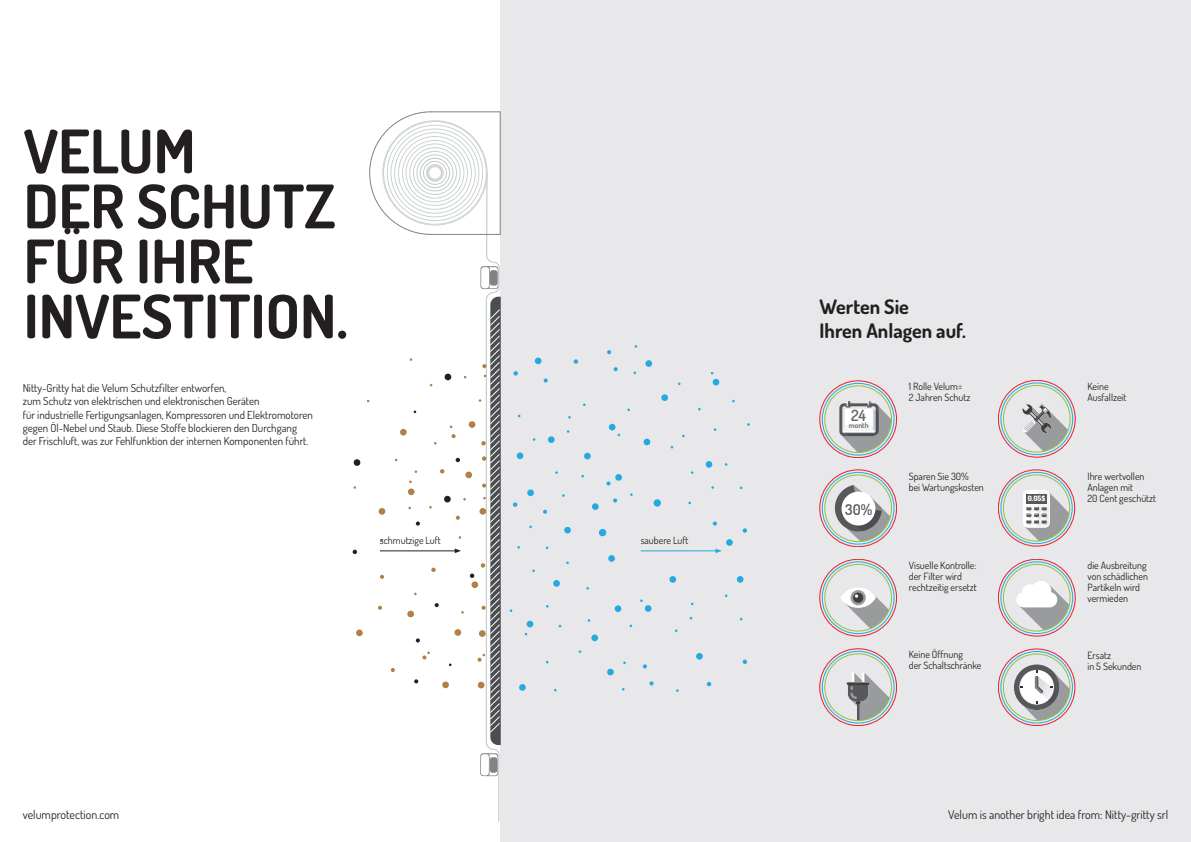
<style>
.page{position:relative;width:1191px;height:842px;background:#fff}
.page>*{position:absolute;margin:0;border:0;box-sizing:border-box;transform-origin:0 0}
.t1{font:700 60px/55px "Dosis";color:#231f20}
.t2{font:700 20px "Dosis";color:#231f20}
.t3{font:600 15.5px "Dosis";color:#57585a}
.t4{font:600 14.7px "Dosis";color:#57585a}
.t5{font:12px "Dosis";color:#231f20}
.t6{font:11px "Dosis";color:#231f20}
.t7{font:10px/11px "Dosis";color:#231f20}
.t8{font:600 7.5px "Dosis";color:#57585a}
.t9{font:800 7.3px "Dosis";color:#fff}
.s1{font-style:inherit}
</style>
<div class="page">
<div style="left:501px;top:0;width:690px;height:842px;background:#e8e7e9"></div>
<div style="left:822px;top:472px;width:72px;height:72px;border:1px solid #24aae1;border-radius:50%"></div>
<div style="left:819px;top:470px;width:77px;height:77px;border:1px solid #ee1d23;border-radius:50%"></div>
<svg style="left:832px;top:485px;width:59px;height:57px"></svg>
<div style="left:841px;top:492px;width:34px;height:33px;background:#fff;border-radius:50%"></div>
<svg style="left:1023px;top:490px;width:46px;height:51px"></svg>
<div style="left:1003px;top:475px;width:67px;height:66px;border:1px solid #8bc63e;border-radius:50%"></div>
<div style="left:1000px;top:472px;width:72px;height:72px;border:1px solid #24aae1;border-radius:50%"></div>
<div style="left:998px;top:470px;width:77px;height:76px;border:1px solid #ee1d23;border-radius:50%"></div>
<svg style="left:839px;top:401px;width:52px;height:51px"></svg>
<div style="left:845px;top:409px;width:27px;height:21px;background:#fff"></div>
<div style="left:824px;top:386px;width:67px;height:67px;border:1px solid #8bc63e;border-radius:50%"></div>
<div style="left:822px;top:383px;width:72px;height:72px;border:1px solid #24aae1;border-radius:50%"></div>
<div style="left:819px;top:381px;width:77px;height:77px;border:1px solid #ee1d23;border-radius:50%"></div>
<svg style="left:840px;top:587px;width:36px;height:21px"></svg>
<svg style="left:840px;top:590px;width:49px;height:38px"></svg>
<div style="left:824px;top:564px;width:67px;height:67px;border:1px solid #8bc63e;border-radius:50%"></div>
<div style="left:822px;top:562px;width:72px;height:72px;border:1px solid #24aae1;border-radius:50%"></div>
<div style="left:819px;top:559px;width:77px;height:77px;border:1px solid #ee1d23;border-radius:50%"></div>
<hr style="left:846px;top:682px;width:23px;height:3px;background:#3e3e3f">
<svg style="left:847px;top:672px;width:42px;height:48px"></svg>
<div style="left:824px;top:653px;width:67px;height:68px;border:1px solid #8bc63e;border-radius:50%"></div>
<div style="left:822px;top:651px;width:72px;height:72px;border:1px solid #24aae1;border-radius:50%"></div>
<div style="left:819px;top:648px;width:77px;height:78px;border:1px solid #ee1d23;border-radius:50%"></div>
<svg style="left:1022px;top:403px;width:46px;height:48px"></svg>
<div style="left:1003px;top:385px;width:67px;height:67px;border:1px solid #8bc63e;border-radius:50%"></div>
<div style="left:1000px;top:383px;width:73px;height:72px;border:1px solid #24aae1;border-radius:50%"></div>
<div style="left:998px;top:380px;width:77px;height:77px;border:1px solid #ee1d23;border-radius:50%"></div>
<svg style="left:1016px;top:581px;width:53px;height:49px"></svg>
<div style="left:1003px;top:564px;width:67px;height:67px;border:1px solid #8bc63e;border-radius:50%"></div>
<div style="left:1000px;top:562px;width:73px;height:72px;border:1px solid #24aae1;border-radius:50%"></div>
<div style="left:998px;top:559px;width:77px;height:77px;border:1px solid #ee1d23;border-radius:50%"></div>
<svg style="left:1014px;top:664px;width:56px;height:56px"></svg>
<div style="left:1003px;top:654px;width:67px;height:67px;border:1px solid #8bc63e;border-radius:50%"></div>
<div style="left:1000px;top:651px;width:72px;height:72px;border:1px solid #24aae1;border-radius:50%"></div>
<div style="left:998px;top:649px;width:77px;height:77px;border:1px solid #ee1d23;border-radius:50%"></div>
<hr style="left:498px;top:755px;width:1px;height:66px;background:#c7cece">
<svg style="left:352px;top:550px;width:5px;height:4px"></svg>
<div style="left:356px;top:629px;width:7px;height:7px;background:#b08049;border-radius:50%"></div>
<div style="left:354px;top:459px;width:6px;height:7px;background:#231f20;border-radius:50%"></div>
<svg style="left:513px;top:371px;width:5px;height:5px"></svg>
<svg style="left:573px;top:359px;width:5px;height:5px"></svg>
<svg style="left:535px;top:358px;width:6px;height:6px"></svg>
<svg style="left:543px;top:378px;width:5px;height:4px"></svg>
<svg style="left:613px;top:367px;width:5px;height:4px"></svg>
<svg style="left:607px;top:350px;width:4px;height:4px"></svg>
<div style="left:592px;top:503px;width:6px;height:7px;background:#24aae1;border-radius:50%"></div>
<div style="left:564px;top:527px;width:7px;height:6px;background:#24aae1;border-radius:50%"></div>
<div style="left:615px;top:474px;width:7px;height:7px;background:#24aae1;border-radius:50%"></div>
<div style="left:527px;top:489px;width:7px;height:7px;background:#24aae1;border-radius:50%"></div>
<div style="left:548px;top:436px;width:6px;height:7px;background:#24aae1;border-radius:50%"></div>
<svg style="left:513px;top:502px;width:4px;height:5px"></svg>
<div style="left:584px;top:453px;width:7px;height:6px;background:#24aae1;border-radius:50%"></div>
<svg style="left:543px;top:510px;width:4px;height:4px"></svg>
<div style="left:517px;top:452px;width:6px;height:7px;background:#24aae1;border-radius:50%"></div>
<svg style="left:613px;top:498px;width:4px;height:4px"></svg>
<div style="left:599px;top:529px;width:7px;height:7px;background:#24aae1;border-radius:50%"></div>
<svg style="left:606px;top:481px;width:4px;height:4px"></svg>
<div style="left:591px;top:634px;width:7px;height:7px;background:#24aae1;border-radius:50%"></div>
<div style="left:614px;top:605px;width:7px;height:7px;background:#24aae1;border-radius:50%"></div>
<div style="left:526px;top:621px;width:7px;height:6px;background:#24aae1;border-radius:50%"></div>
<div style="left:608px;top:555px;width:7px;height:7px;background:#24aae1;border-radius:50%"></div>
<div style="left:553px;top:580px;width:7px;height:7px;background:#24aae1;border-radius:50%"></div>
<div style="left:607px;top:669px;width:7px;height:6px;background:#24aae1;border-radius:50%"></div>
<div style="left:519px;top:684px;width:7px;height:7px;background:#24aae1;border-radius:50%"></div>
<svg style="left:609px;top:424px;width:11px;height:12px"></svg>
<svg style="left:742px;top:660px;width:5px;height:4px"></svg>
<svg style="left:707px;top:682px;width:4px;height:4px"></svg>
<div style="left:696px;top:653px;width:7px;height:7px;background:#24aae1;border-radius:50%"></div>
<svg style="left:643px;top:664px;width:4px;height:4px"></svg>
<svg style="left:649px;top:681px;width:4px;height:4px"></svg>
<div style="left:726px;top:539px;width:7px;height:7px;background:#24aae1;border-radius:50%"></div>
<div style="left:645px;top:605px;width:6px;height:7px;background:#24aae1;border-radius:50%"></div>
<svg style="left:742px;top:528px;width:5px;height:5px"></svg>
<div style="left:669px;top:576px;width:7px;height:7px;background:#24aae1;border-radius:50%"></div>
<svg style="left:713px;top:521px;width:4px;height:5px"></svg>
<div style="left:737px;top:576px;width:6px;height:7px;background:#24aae1;border-radius:50%"></div>
<div style="left:653px;top:499px;width:8px;height:8px;background:#24aae1;border-radius:50%"></div>
<div style="left:661px;top:394px;width:7px;height:7px;background:#24aae1;border-radius:50%"></div>
<div style="left:643px;top:439px;width:7px;height:6px;background:#24aae1;border-radius:50%"></div>
<div style="left:705px;top:461px;width:7px;height:7px;background:#24aae1;border-radius:50%"></div>
<div style="left:645px;top:360px;width:7px;height:7px;background:#24aae1;border-radius:50%"></div>
<div style="left:712px;top:379px;width:7px;height:6px;background:#24aae1;border-radius:50%"></div>
<svg style="left:367px;top:111px;width:134px;height:665px"></svg>
<hr style="left:641px;top:551px;width:76px;height:1px;background:#24aae1">
<svg style="left:715px;top:549px;width:7px;height:4px"></svg>
<p class="t1" style="left:24px;top:121px;width:173px">VELUM</p>
<p class="t1" style="left:24px;top:176px;width:313px">DER SCHUTZ<br>FÜR IHRE</p>
<p class="t1" style="left:24px;top:286px;width:326px">INVESTITION.</p>
<p class="t6" style="left:23px;top:380px;width:205px">Nitty-Gritty hat die Velum Schutzfilter entworfen,</p>
<p class="t6" style="left:23px;top:394px;width:238px">zum Schutz von elektrischen und elektronischen Geräten</p>
<p class="t6" style="left:23px;top:407px;width:292px">für industrielle Fertigungsanlagen, Kompressoren und Elektromotoren</p>
<p class="t6" style="left:23px;top:420px;width:276px">gegen Öl-Nebel und Staub. Diese Stoffe blockieren den Durchgang</p>
<p class="t6" style="left:23px;top:433px;width:287px">der Frischluft, was zur Fehlfunktion der internen Komponenten führt.</p>
<p class="t7" style="left:380px;top:535px;width:62px">schmutzige Luft</p>
<p class="t7" style="left:641px;top:535px;width:49px">saubere Luft</p>
<p class="t2" style="left:819px;top:293px;width:91px">Werten Sie</p>
<p class="t2" style="left:819px;top:317px;width:148px">Ihren Anlagen auf.</p>
<p class="t3" style="left:851px;top:405px;width:16px">24</p>
<p class="t8" style="left:849px;top:420px;width:21px">month</p>
<p class="t7" style="left:909px;top:381px;width:55px">1 Rolle Velum=</p>
<p class="t7" style="left:909px;top:392px;width:63px">2 Jahren Schutz</p>
<p class="t7" style="left:1087px;top:381px;width:23px">Keine</p>
<p class="t7" style="left:1087px;top:392px;width:40px">Ausfallzeit</p>
<p class="t4" style="left:845px;top:499px;width:28px">30%</p>
<p class="t7" style="left:909px;top:470px;width:61px">Sparen Sie 30%</p>
<p class="t7" style="left:909px;top:481px;width:77px">bei Wartungskosten</p>
<p class="t7" style="left:1087px;top:470px;width:70px">Ihre wertvolle<span class="s1">n<br></span>Anlagen mit<br>20 Cent geschützt</p>
<p class="t9" style="left:1027px;top:494px;width:19px">0.05$</p>
<p class="t7" style="left:909px;top:560px;width:70px">Visuelle Kontrolle: der Filter wird rechtzeitig ersetz<span class="s1">t</span></p>
<p class="t7" style="left:909px;top:649px;width:56px">Keine Öffnung</p>
<p class="t7" style="left:909px;top:660px;width:74px">der Schaltschränke</p>
<p class="t7" style="left:1087px;top:560px;width:62px">die Ausbreitung von schädlichen<br>Partikeln wird ver<span class="s1">mieden</span></p>
<p class="t7" style="left:1087px;top:649px;width:25px">Ersatz</p>
<p class="t7" style="left:1087px;top:660px;width:55px">in 5 Sekunden</p>
<p class="t5" style="left:23px;top:807px;width:98px">velumprotection.com</p>
<p class="t5" style="left:948px;top:807px;width:221px">Velum is another bright idea from: Nitty-gritty srl</p>
</div>
